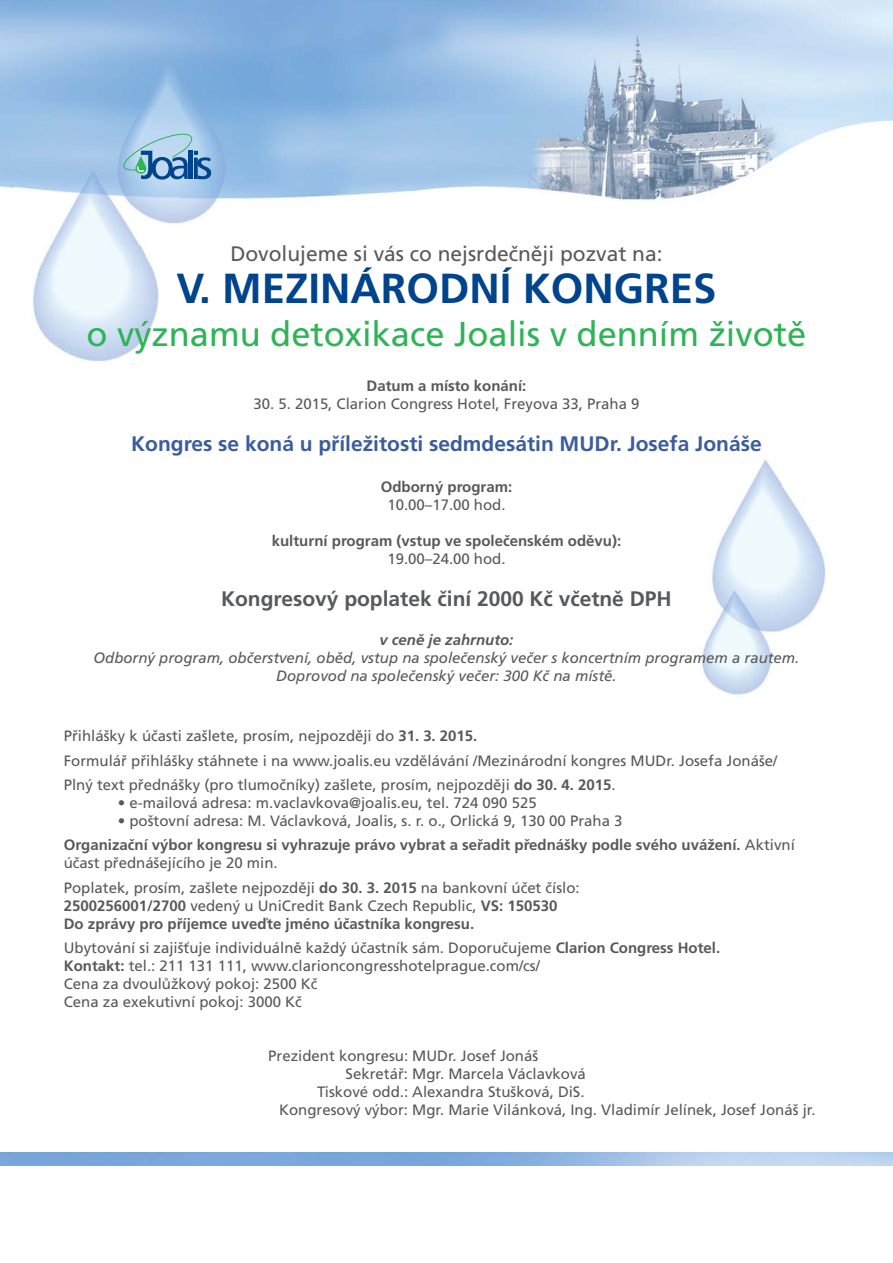
<style>
.page{position:relative;width:893px;height:1263px;background:#fff}
.page>*{position:absolute;margin:0;border:0;box-sizing:border-box;transform-origin:0 0}
.t1{font:700 42px "Frutiger CE";color:#00448d}
.t2{font:34.5px "Frutiger CE";color:#2eb457}
.t3{font:700 21px "Frutiger CE";color:#3b5c9d}
.t4{font:21px "Frutiger CE";color:#58595b}
.t5{font:700 21px "Frutiger CE";color:#58595b}
.t6{font:15px/24.5px "Frutiger CE";color:#58595b}
.t7{font:700 15px/24.5px "Frutiger CE";color:#58595b}
.t8{font:italic 15px/18px "Frutiger CE";color:#58595b;text-align:center}
.t9{font:italic 700 15px "Frutiger CE";color:#58595b}
.s1{font-weight:700}
.s2{font-weight:400}
</style>
<div class="page">
<img style="left:0;top:0;width:893px;height:200px">
<img style="left:179px;top:38px;width:65px;height:186px">
<img style="left:100px;top:38px;width:79px;height:109px">
<img style="left:15px;top:147px;width:164px;height:214px">
<img style="left:782px;top:485px;width:44px;height:146px">
<img style="left:712px;top:459px;width:70px;height:118px">
<img style="left:702px;top:577px;width:80px;height:118px">
<svg style="left:123px;top:133px;width:88px;height:47px;background:#83afcf"></svg>
<h3 class="t4" style="left:230px;top:245px;width:434px">Dovolujeme si vás co nejsrdečněji pozvat na:</h3>
<h1 class="t1" style="left:176px;top:272px;width:542px">V. MEZINÁRODNÍ KONGRES</h1>
<h2 class="t2" style="left:87px;top:320px;width:721px">o významu detoxikace Joalis v denním životě</h2>
<p class="t7" style="left:367px;top:375px;width:161px">Datum a místo konání:</p>
<p class="t6" style="left:253px;top:393px;width:388px">30. 5. 2015, Clarion Congress Hotel, Freyova 33, Praha 9</p>
<h3 class="t3" style="left:131px;top:436px;width:632px">Kongres se koná u příležitosti sedmdesátin MUDr. Josefa Jonáše</h3>
<p class="t7" style="left:381px;top:476px;width:133px">Odborný program:</p>
<p class="t6" style="left:387px;top:494px;width:120px">10.00–17.00 hod.</p>
<p class="t7" style="left:272px;top:530px;width:351px">kulturní program (vstup ve společenském oděvu):</p>
<p class="t6" style="left:387px;top:548px;width:120px">19.00–24.00 hod.</p>
<h3 class="t5" style="left:221px;top:590px;width:452px">Kongresový poplatek činí 2000 Kč včetně DPH</h3>
<p class="t9" style="left:379px;top:634px;width:135px">v ceně je zahrnuto:</p>
<p class="t8" style="left:94px;top:650px;width:707px">Odborný program, občerstvení, oběd, vstup na společenský večer s koncertním programem a rautem.<br>Doprovod na společenský večer: 300 Kč na místě.</p>
<p class="t6" style="left:64px;top:725px;width:715px">Přihlášky k účasti zašlete, prosím, nejpozději do <span class="s1">31. 3. 2015.<br></span>Formulář přihlášky stáhnete i na www.joalis.eu vzdělávání /Mezinárodní kongres MUDr. Josefa Jonáše/<br>Plný text přednášky (pro tlumočníky) zašlete, prosím, nejpozději <span class="s1">do 30. 4. 2015</span>.</p>
<p class="t6" style="left:118px;top:792px;width:420px">• e-mailová adresa: m.vaclavkova@joalis.eu, tel. 724 090 525</p>
<p class="t7" style="left:64px;top:810px;width:733px;text-indent:54px"><span class="s2">• poštovní adresa: M. Václavková, Joalis, s. r. o., Orlická 9, 130 00 Praha 3<br></span>Organizační výbor kongresu si vyhrazuje právo vybrat a seřadit přednášky podle svého uvážení. <span class="s2">Aktivní</span></p>
<p class="t6" style="left:64px;top:852px;width:517px">účast přednášejícího je 20 min.<br>Poplatek, prosím, zašlete nejpozději <span class="s1">do 30. 3. 2015</span> na bankovní účet číslo:</p>
<p class="t7" style="left:64px;top:898px;width:495px;line-height:18px">2500256001/2700 <span class="s2">vedený u UniCredit Bank Czech Republic,</span> VS: 150530<br>Do zprávy pro příjemce uveďte jméno účastníka kongresu.</p>
<p class="t6" style="left:64px;top:940px;width:658px;line-height:18px">Ubytování si zajišťuje individuálně každý účastník sám. Doporučujeme <span class="s1">Clarion Congress Hotel.<br>Kontakt:</span> tel.: 211 131 111, www.clarioncongresshotelprague.com/cs/<br>Cena za dvoulůžkový pokoj: 2500 Kč<br>Cena za exekutivní pokoj: 3000 Kč</p>
<p class="t6" style="left:268px;top:1045px;width:272px">Prezident kongresu: MUDr. Josef Jonáš</p>
<p class="t6" style="left:346px;top:1063px;width:242px">Sekretář: Mgr. Marcela Václavková</p>
<p class="t6" style="left:317px;top:1081px;width:269px">Tiskové odd.: Alexandra Stušková, DiS.</p>
<p class="t6" style="left:279px;top:1099px;width:538px">Kongresový výbor: Mgr. Marie Vilánková, Ing. Vladimír Jelínek, Josef Jonáš jr.</p>
</div>
